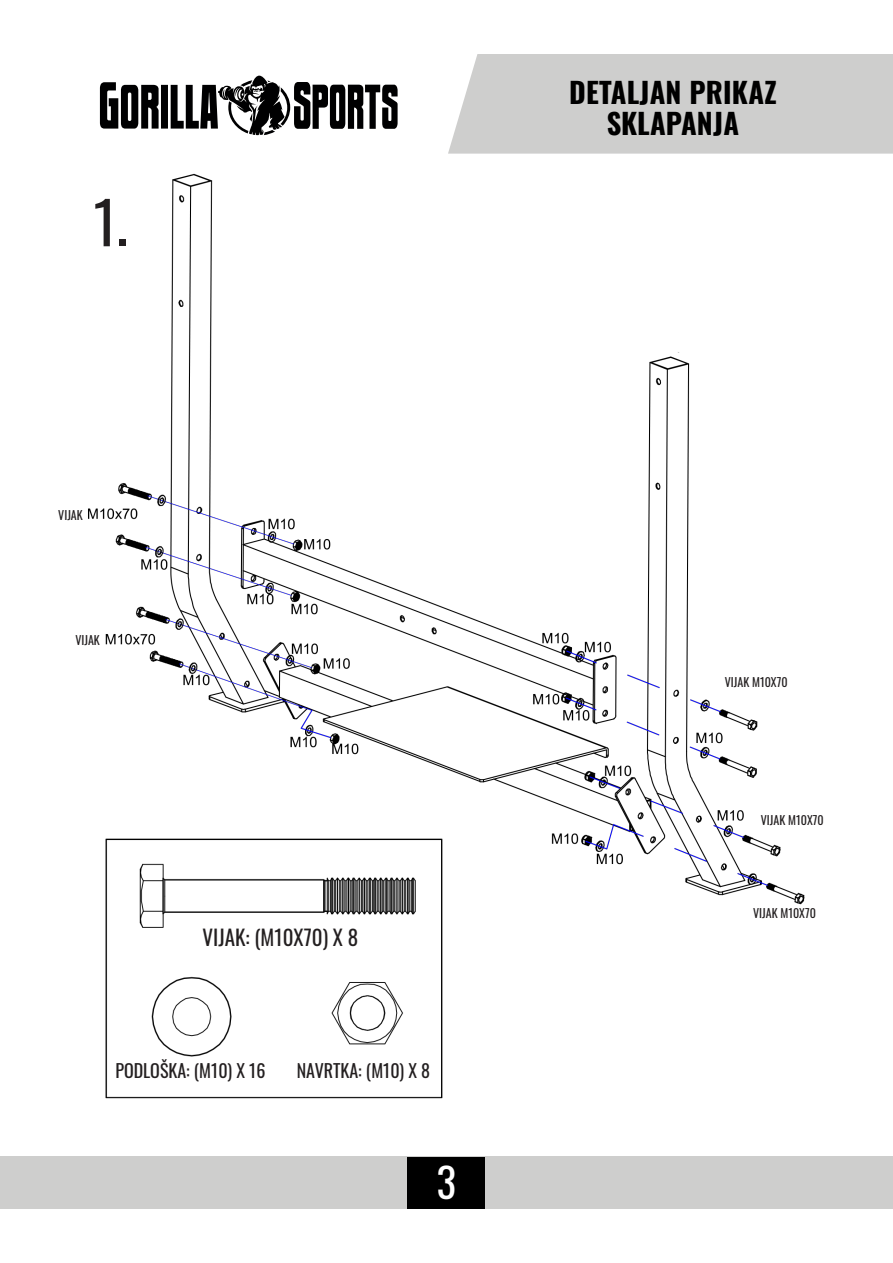
<style>
.page{position:relative;width:893px;height:1263px;background:#fff}
.page>*{position:absolute;margin:0;border:0;box-sizing:border-box;transform-origin:0 0}
.t1{font:58.5px "Oswald";color:#231f20}
.t2{font:40.5px "Oswald";color:#fff}
.t3{font:700 28.5px "Oswald";letter-spacing:.01em;color:#000}
.t4{font:21px "Oswald";color:#231f20}
.t5{font:18px "Oswald";color:#231f20}
.t6{font:12px "Oswald";color:#231f20}
</style>
<div class="page">
<img style="left:105px;top:911px;width:338px;height:188px">
<img style="left:88px;top:173px;width:717px;height:738px">
<div style="left:448px;top:54px;width:445px;height:100px;background:#cececd"></div>
<div style="left:0;top:1156px;width:892px;height:53px;background:#cececd"></div>
<div style="left:408px;top:1157px;width:77px;height:51px;background:#000"></div>
<svg style="left:100px;top:76px;width:298px;height:59px"></svg>
<p class="t1" style="left:94px;top:170px;width:36px">1.</p>
<p class="t6" style="left:58px;top:504px;width:26px">VIJAK</p>
<p class="t6" style="left:75px;top:629px;width:26px">VIJAK</p>
<p class="t4" style="left:203px;top:919px;width:157px">VIJAK: (M10X70) X 8</p>
<p class="t5" style="left:115px;top:1055px;width:151px">PODLOŠKA: (M10) X 16</p>
<p class="t5" style="left:297px;top:1055px;width:135px">NAVRTKA: (M10) X 8</p>
<p class="t2" style="left:437px;top:1147px;width:21px">3</p>
<p class="t3" style="left:569px;top:67px;width:209px">DETALJAN PRIKAZ</p>
<p class="t3" style="left:607px;top:98px;width:134px">SKLAPANJA</p>
<p class="t6" style="left:725px;top:671px;width:64px">VIJAK M10X70</p>
<p class="t6" style="left:761px;top:810px;width:64px">VIJAK M10X70</p>
<p class="t6" style="left:753px;top:903px;width:64px">VIJAK M10X70</p>
</div>
